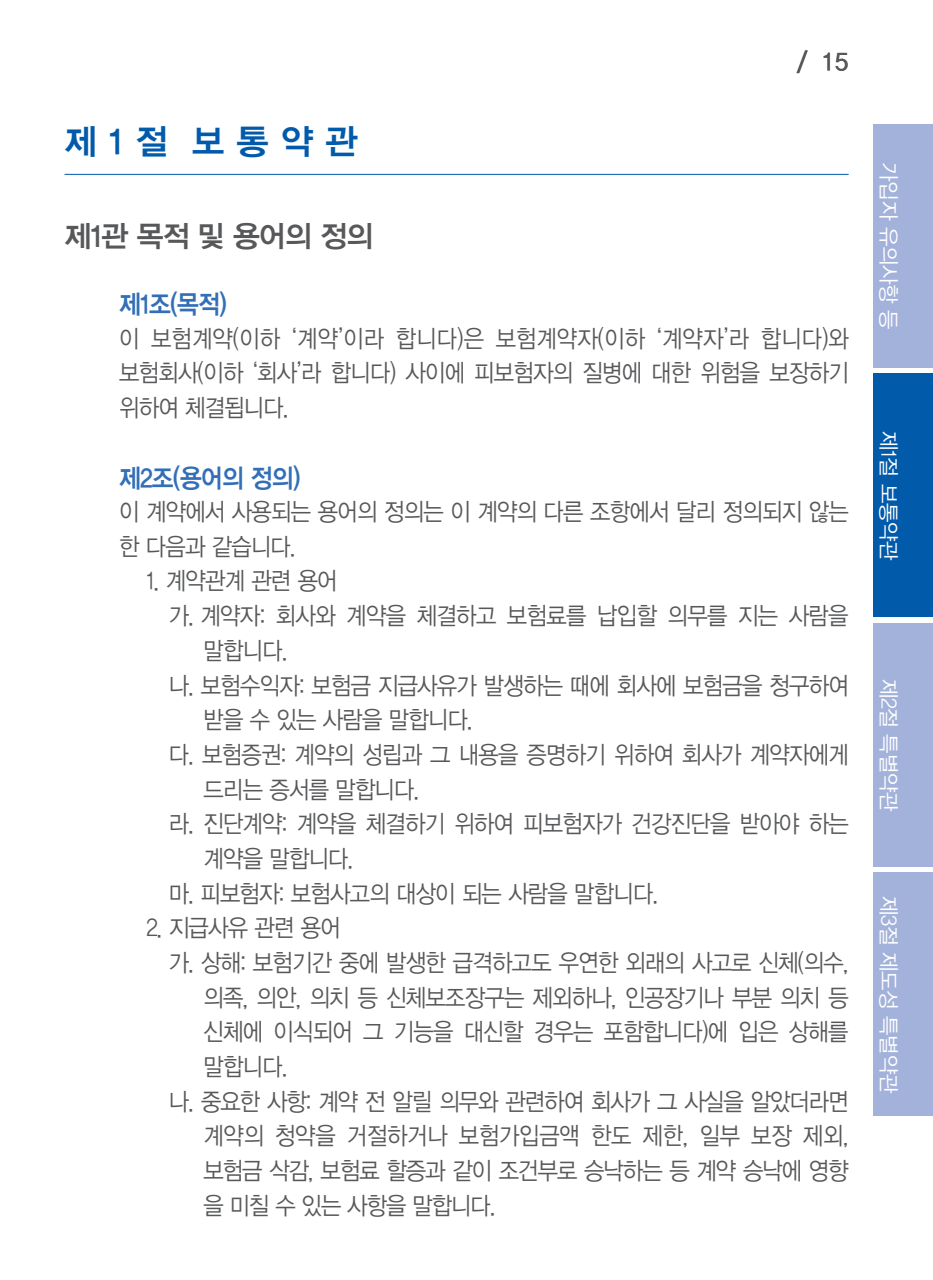
<style>
.page{position:relative;width:933px;height:1280px;background:#fff}
.page>*{position:absolute;margin:0;border:0;box-sizing:border-box;transform-origin:0 0}
._01_절_제목{font:35px "YDVYGO Std 14";color:#015aaa}
._02__A_제목{font:29.75px "YDVYGO Std 14";letter-spacing:-.03em;color:#57585a}
._03_1__제목{font:26.25px "YDVYGO Std 14";letter-spacing:-.03em;color:#326fb7;scale:.9 1}
._06_본문{font:24.5px/34.6px "YDVYGO Std 12";letter-spacing:-.03em;color:#57585a;scale:.9 1}
._04_본문{font:24.5px/34.6px "YDVYGO Std 12";letter-spacing:-.03em;color:#57585a;text-align:justify;scale:.9 1}
._05_본문들어간것{font:24.5px "YDVYGO Std 12";letter-spacing:-.03em;color:#57585a;scale:.9 1}
.t1{font:24.5px "YDVYGO Std 33";color:#57585a}
.t2{font:21px "YDVYGO Std 12";letter-spacing:-.01em;color:#fff}
</style>
<div class="page">
<div style="left:873px;top:124px;width:60px;height:244px;background:#a3b2da"></div>
<div style="left:873px;top:373px;width:60px;height:244px;background:#015aaa"></div>
<div style="left:873px;top:623px;width:60px;height:244px;background:#a3b2da"></div>
<div style="left:873px;top:872px;width:60px;height:244px;background:#a3b2da"></div>
<hr style="left:64px;top:174px;width:784px;height:1px;background:#015aaa">
<p class="_01_절_제목" style="left:64px;top:124px;width:295px">제 1 절 보 통 약 관</p>
<p class="_02__A_제목" style="left:64px;top:221px;width:310px">제1관 목적 및 용어의 정의</p>
<p class="t1" style="left:796px;top:49px;width:53px">/ 15</p>
<p class="_03_1__제목" style="left:119px;top:291px;width:122px">제1조(목적)</p>
<p class="_04_본문" style="left:119px;top:321px;width:812px">이 보험계약(이하 ‘계약’이라 합니다)은 보험계약자(이하 ‘계약자’라 합니다)와 보험회사(이하 ‘회사’라 합니다) 사이에 피보험자의 질병에 대한 위험을 보장하기 위하여 체결됩니다.</p>
<p class="_03_1__제목" style="left:119px;top:464px;width:203px">제2조(용어의 정의)</p>
<p class="_04_본문" style="left:119px;top:495px;width:812px">이 계약에서 사용되는 용어의 정의는 이 계약의 다른 조항에서 달리 정의되지 않는 한 다음과 같습니다.</p>
<p class="_05_본문들어간것" style="left:146px;top:569px;width:214px">1. 계약관계 관련 용어</p>
<p class="_06_본문" style="left:203px;top:599px;width:718px;text-indent:-35px">가. 계약자: 회사와 계약을 체결하고 보험료를 납입할 의무를 지는 사람을 말합니다.</p>
<p class="_06_본문" style="left:203px;top:668px;width:718px;text-indent:-35px">나. 보험수익자: 보험금 지급사유가 발생하는 때에 회사에 보험금을 청구하여 받을 수 있는 사람을 말합니다.</p>
<p class="_06_본문" style="left:203px;top:738px;width:718px;text-indent:-35px">다. 보험증권: 계약의 성립과 그 내용을 증명하기 위하여 회사가 계약자에게 드리는 증서를 말합니다.</p>
<p class="_06_본문" style="left:203px;top:807px;width:718px;text-indent:-35px">라. 진단계약: 계약을 체결하기 위하여 피보험자가 건강진단을 받아야 하는 계약을 말합니다.</p>
<p class="_06_본문" style="left:169px;top:876px;width:545px">마. 피보험자: 보험사고의 대상이 되는 사람을 말합니다.</p>
<p class="_05_본문들어간것" style="left:146px;top:916px;width:217px">2. 지급사유 관련 용어</p>
<p class="_06_본문" style="left:203px;top:946px;width:718px;text-align:justify;text-indent:-35px">가. 상해: 보험기간 중에 발생한 급격하고도 우연한 외래의 사고로 신체(의수, 의족, 의안, 의치 등 신체보조장구는 제외하나, 인공장기나 부분 의치 등 신체에 이식되어 그 기능을 대신할 경우는 포함합니다)에 입은 상해를 말합니다.</p>
<p class="_06_본문" style="left:203px;top:1084px;width:718px;text-align:justify;text-indent:-35px">나. 중요한 사항: 계약 전 알릴 의무와 관련하여 회사가 그 사실을 알았더라면 계약의 청약을 거절하거나 보험가입금액 한도 제한, 일부 보장 제외, 보험금 삭감, 보험료 할증과 같이 조건부로 승낙하는 등 계약 승낙에 영향 을 미칠 수 있는 사항을 말합니다.</p>
<p class="t2" style="left:899px;top:162px;width:169px;rotate:90deg">가입자 유의사항 등</p>
<p class="t2" style="left:899px;top:431px;width:131px;rotate:90deg">제1절 보통약관</p>
<p class="t2" style="left:899px;top:679px;width:134px;rotate:90deg">제2절 특별약관</p>
<p class="t2" style="left:899px;top:895px;width:199px;rotate:90deg">제3절 제도성 특별약관</p>
</div>
